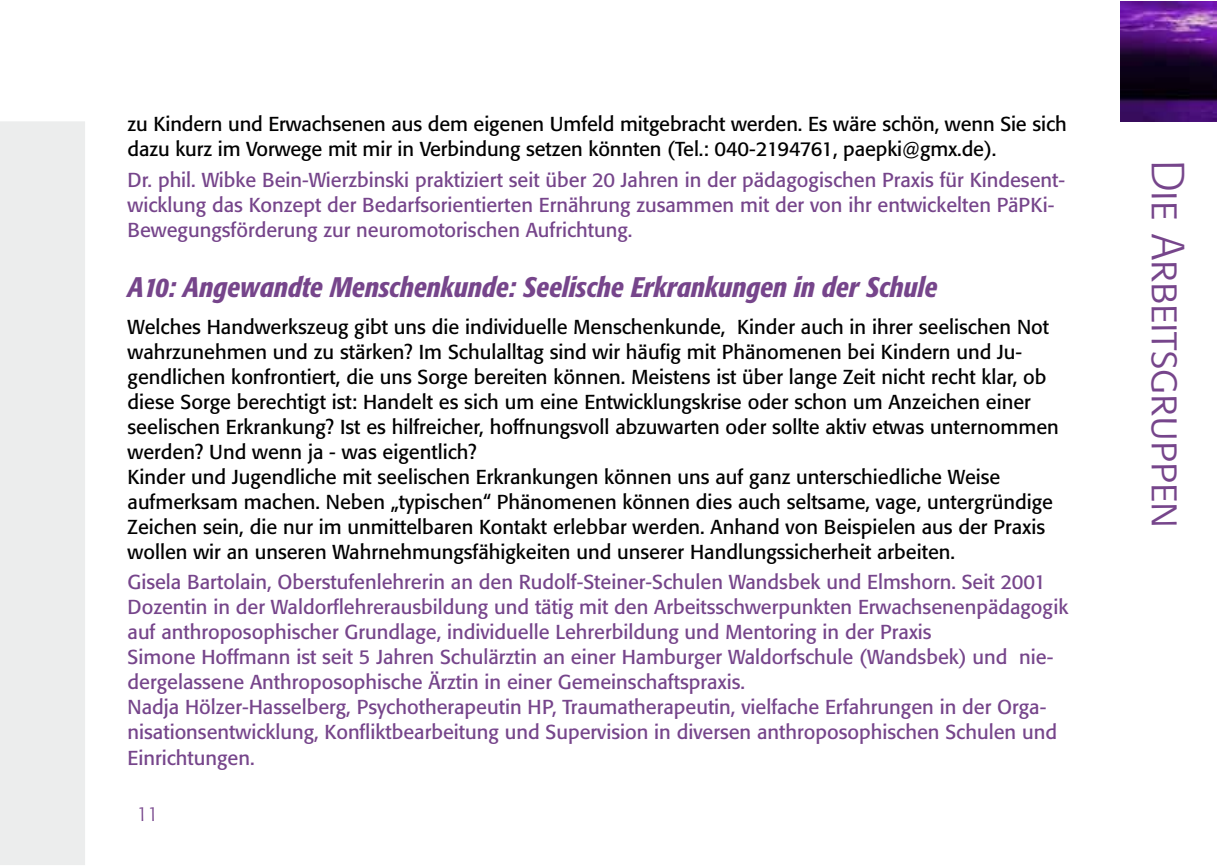
<style>
.page{position:relative;width:1219px;height:868px;background:#fff}
.page>*{position:absolute;margin:0;border:0;box-sizing:border-box;transform-origin:0 0}
.t1{font:46px "Formata Light SC";color:#76458b}
.t2{font:italic 500 condensed 28px "Formata";color:#76458b}
.t3{font:20px/25px "Formata";color:#000}
.t4{font:20px/25px "Formata";color:#76458b}
.t5{font:300 20px "Formata";color:#76458b}
</style>
<div class="page">
<div style="left:0;top:121px;width:85px;height:743px;background:#eceded"></div>
<img style="left:1120px;top:1px;width:96px;height:121px">
<p class="t3" style="left:128px;top:111px;width:941px">zu Kindern und Erwachsenen aus dem eigenen Umfeld mitgebracht werden. Es wäre schön, wenn Sie sich dazu kurz im Vorwege mit mir in Verbindung setzen könnten (Tel.: 040-2194761, paepki@gmx.de).</p>
<p class="t4" style="left:128px;top:167px;width:939px">Dr. phil. Wibke Bein-Wierzbinski praktiziert seit über 20 Jahren in der pädagogischen Praxis für Kindesent&shy;wicklung das Konzept der Bedarfsorientierten Ernährung zusammen mit der von ihr entwickelten PäPKi-<br>Bewegungsförderung zur neuromotorischen Aufrichtung.</p>
<h2 class="t2" style="left:128px;top:270px;width:811px">A10: Angewandte Menschenkunde: Seelische Erkrankungen in der Schule</h2>
<p class="t3" style="left:128px;top:314px;width:933px">Welches Handwerkszeug gibt uns die individuelle Menschenkunde, Kinder auch in ihrer seelischen Not wahrzunehmen und zu stärken? Im Schulalltag sind wir häufig mit Phänomenen bei Kindern und Ju&shy;gendlichen konfrontiert, die uns Sorge bereiten können. Meistens ist über lange Zeit nicht recht klar, ob diese Sorge berechtigt ist: Handelt es sich um eine Entwicklungskrise oder schon um Anzeichen einer seelischen Erkrankung? Ist es hilfreicher, hoffnungsvoll abzuwarten oder sollte aktiv etwas unternommen werden? Und wenn ja - was eigentlich?<br>Kinder und Jugendliche mit seelischen Erkrankungen können uns auf ganz unterschiedliche Weise aufmerksam machen. Neben „typischen“ Phänomenen können dies auch seltsame, vage, untergründige Zeichen sein, die nur im unmittelbaren Kontakt erlebbar werden. Anhand von Beispielen aus der Praxis wollen wir an unseren Wahrnehmungsfähigkeiten und unserer Handlungssicherheit arbeiten.</p>
<p class="t4" style="left:128px;top:569px;width:942px">Gisela Bartolain, Oberstufenlehrerin an den Rudolf-Steiner-Schulen Wandsbek und Elmshorn. Seit 2001<br>Dozentin in der Waldorflehrerausbildung und tätig mit den Arbeitsschwerpunkten Erwachsenenpädagogik auf anthroposophischer Grundlage, individuelle Lehrerbildung und Mentoring in der Praxis<br>Simone Hoffmann ist seit 5 Jahren Schulärztin an einer Hamburger Waldorfschule (Wandsbek) und nie&shy;dergelassene Anthroposophische Ärztin in einer Gemeinschaftspraxis.<br>Nadja Hölzer-Hasselberg, Psychotherapeutin HP, Traumatherapeutin, vielfache Erfahrungen in der Orga&shy;nisationsentwicklung, Konfliktbearbeitung und Supervision in diversen anthroposophischen Schulen und Einrichtungen.</p>
<p class="t5" style="left:136px;top:801px;width:24px">11</p>
<h1 class="t1" style="left:1195px;top:160px;width:369px;rotate:90deg">Die Arbeitsgruppen</h1>
</div>
